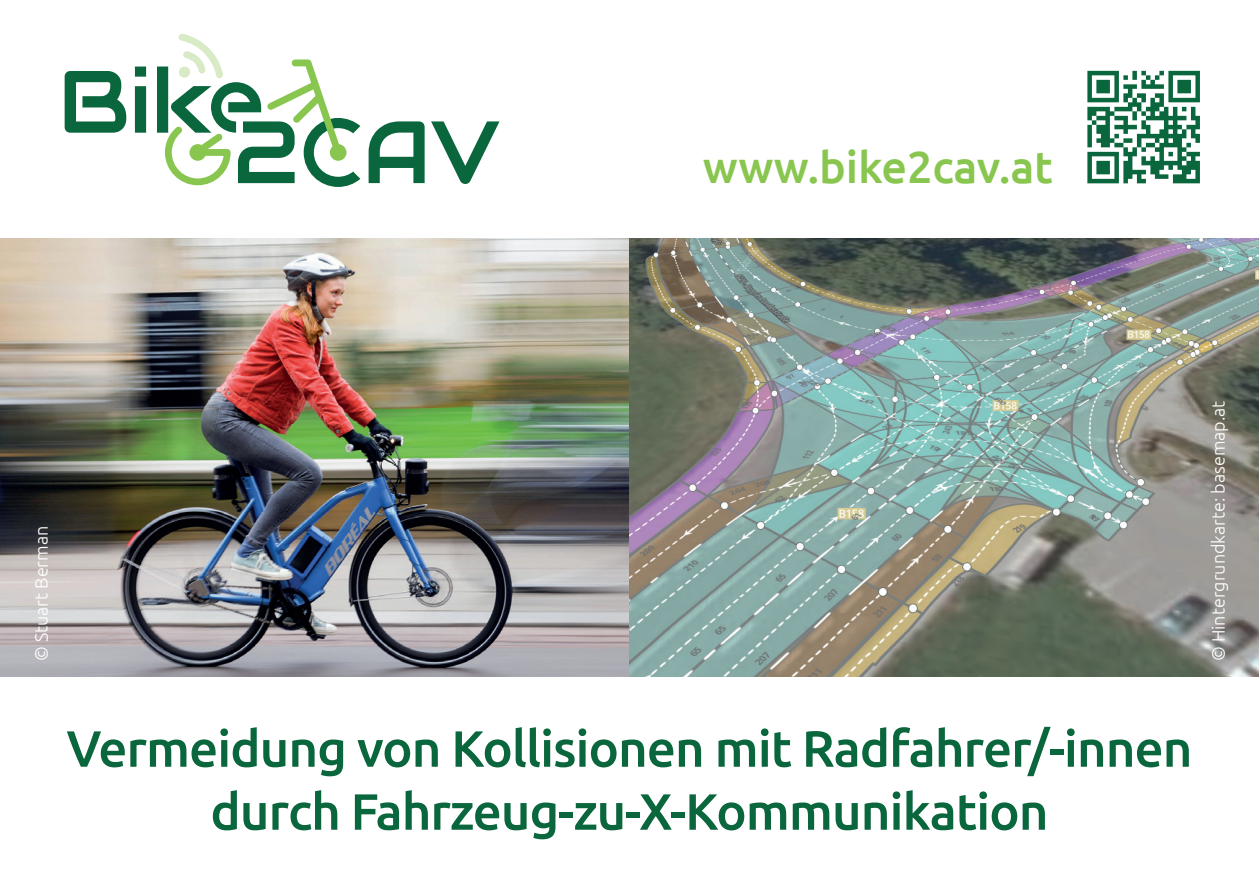
<style>
.page{position:relative;width:1259px;height:893px;background:#fff}
.page>*{position:absolute;margin:0;border:0;box-sizing:border-box;transform-origin:0 0}
.t1{font:500 51px/63px "Ubuntu";letter-spacing:-.02em;color:#0a663c;text-align:center}
.t2{font:500 45px "Ubuntu";letter-spacing:-.005em;color:#89c650}
.t3{font:300 18px "Ubuntu";color:#fff}
</style>
<div class="page">
<img style="left:0;top:238px;width:629px;height:438px">
<svg style="left:1087px;top:71px;width:113px;height:112px"></svg>
<svg style="left:65px;top:71px;width:61px;height:62px"></svg>
<svg style="left:135px;top:67px;width:11px;height:66px"></svg>
<svg style="left:431px;top:121px;width:68px;height:63px"></svg>
<svg style="left:368px;top:121px;width:56px;height:62px"></svg>
<svg style="left:157px;top:33px;width:203px;height:154px"></svg>
<img style="left:629px;top:238px;width:630px;height:438px">
<p class="t2" style="left:703px;top:138px;width:352px">www.bike2cav.at</p>
<p class="t3" style="left:31px;top:661px;width:137px;rotate:-90deg">© Stuart Berman</p>
<p class="t3" style="left:1207px;top:661px;width:262px;rotate:-90deg">© Hintergrundkarte: basemap.at</p>
<p class="t1" style="left:67px;top:715px;width:1127px">Vermeidung von Kollisionen mit Radfahrer/-innen durch Fahrzeug-zu-X-Kommunikation</p>
</div>
